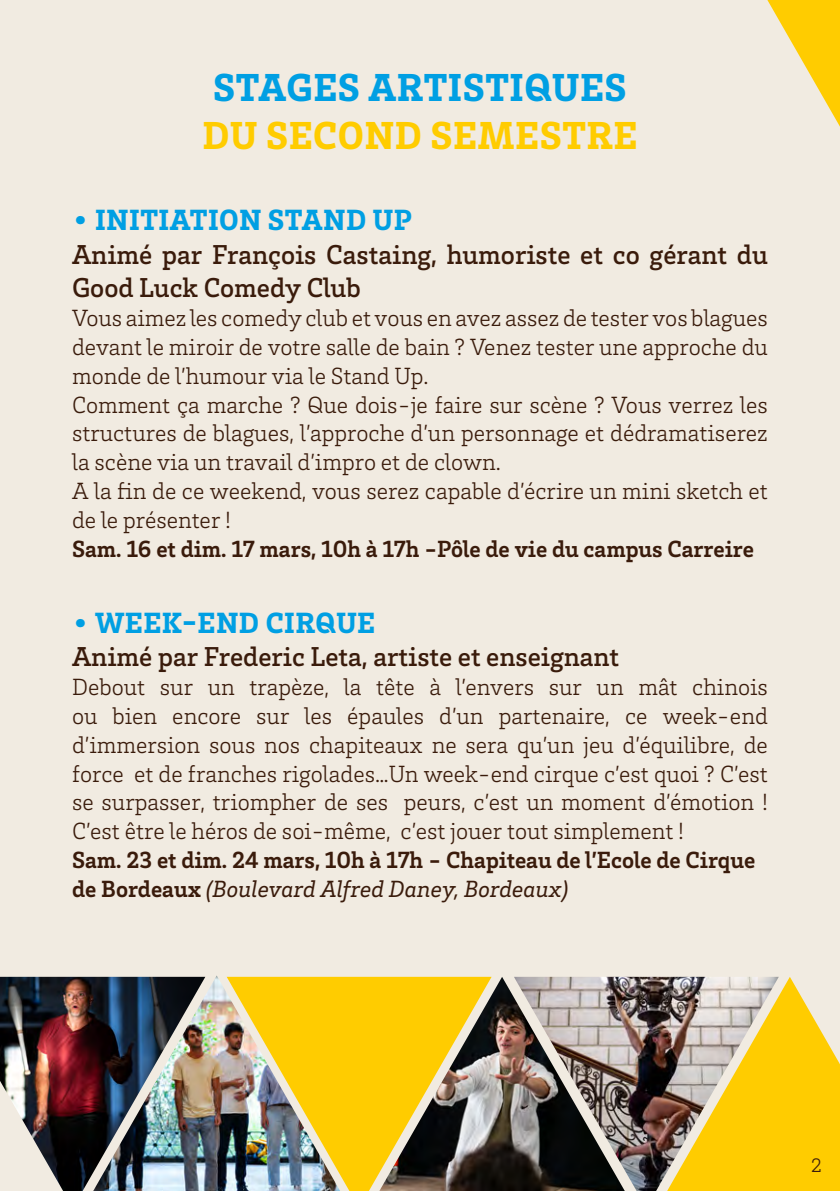
<style>
.page{position:relative;width:840px;height:1191px;background:#fff}
.page>*{position:absolute;margin:0;border:0;box-sizing:border-box;transform-origin:0 0}
.t1{font:900 40px "Brix Slab";letter-spacing:.015em;color:#009fe3}
.t2{font:900 40px "Brix Slab";letter-spacing:.015em;color:#fc0}
.t3{font:900 30px "Brix Slab";letter-spacing:.015em;color:#009fe3}
.t4{font:500 28px/33.6px "Brix Slab";color:#3a1b0b}
.t5{font:300 24px/28.8px "Brix Slab";color:#3a1b0b}
.t6{font:700 24px/28.8px "Brix Slab";color:#3a1b0b}
.t7{font:300 20px "Brix Slab";color:#3a1b0b}
.s1{font-weight:400;font-style:italic}
</style>
<div class="page">
<div style="left:0;top:0;width:839px;height:1191px;background:#f1ebe1"></div>
<img style="left:205px;top:975px;width:21px;height:216px">
<svg style="left:767px;top:0;width:72px;height:125px"></svg>
<svg style="left:778px;top:976px;width:61px;height:215px"></svg>
<img style="left:226px;top:976px;width:153px;height:215px">
<img style="left:624px;top:976px;width:154px;height:215px">
<img style="left:0;top:976px;width:205px;height:215px">
<img style="left:379px;top:976px;width:245px;height:215px">
<h1 class="t1" style="left:213px;top:61px;width:414px">STAGES ARTISTIQUES</h1>
<h1 class="t2" style="left:202px;top:109px;width:436px">DU SECOND SEMESTRE</h1>
<p class="t3" style="left:72px;top:200px;width:341px">• INITIATION STAND UP</p>
<p class="t4" style="left:72px;top:236px;width:697px">Animé par François Castaing, humoriste et co gérant du<br>Good Luck Comedy Club</p>
<p class="t5" style="left:72px;top:303px;width:697px">Vous aimez les comedy club et vous en avez assez de tester vos blagues devant le miroir de votre salle de bain ? Venez tester une approche du monde de l’humour via le Stand Up.<br>Comment ça marche ? Que dois-je faire sur scène ? Vous verrez les structures de blagues, l’approche d’un personnage et dédramatiserez la scène via un travail d’impro et de clown.<br>A la fin de ce weekend, vous serez capable d’écrire un mini sketch et de le présenter !</p>
<p class="t6" style="left:72px;top:533px;width:683px">Sam. 16 et dim. 17 mars, 10h à 17h -Pôle de vie du campus Carreire</p>
<p class="t3" style="left:72px;top:603px;width:304px">• WEEK-END CIRQUE</p>
<p class="t4" style="left:72px;top:639px;width:548px">Animé par Frederic Leta, artiste et enseignant</p>
<p class="t5" style="left:72px;top:672px;width:697px;text-align:justify">Debout sur un trapèze, la tête à l’envers sur un mât chinois ou bien encore sur les épaules d’un partenaire, ce week-end d’immersion sous nos chapiteaux ne sera qu’un jeu d’équilibre, de force et de franches rigolades…Un week-end cirque c’est quoi ? C’est se surpasser, triompher de ses peurs, c’est un moment d’émotion !<br>C’est être le héros de soi-même, c’est jouer tout simplement !</p>
<p class="t6" style="left:72px;top:844px;width:684px">Sam. 23 et dim. 24 mars, 10h à 17h - Chapiteau de l’Ecole de Cirque de Bordeaux <span class="s1">(Boulevard Alfred Daney, Bordeaux)</span></p>
<p class="t7" style="left:810px;top:1152px;width:12px">2</p>
</div>
